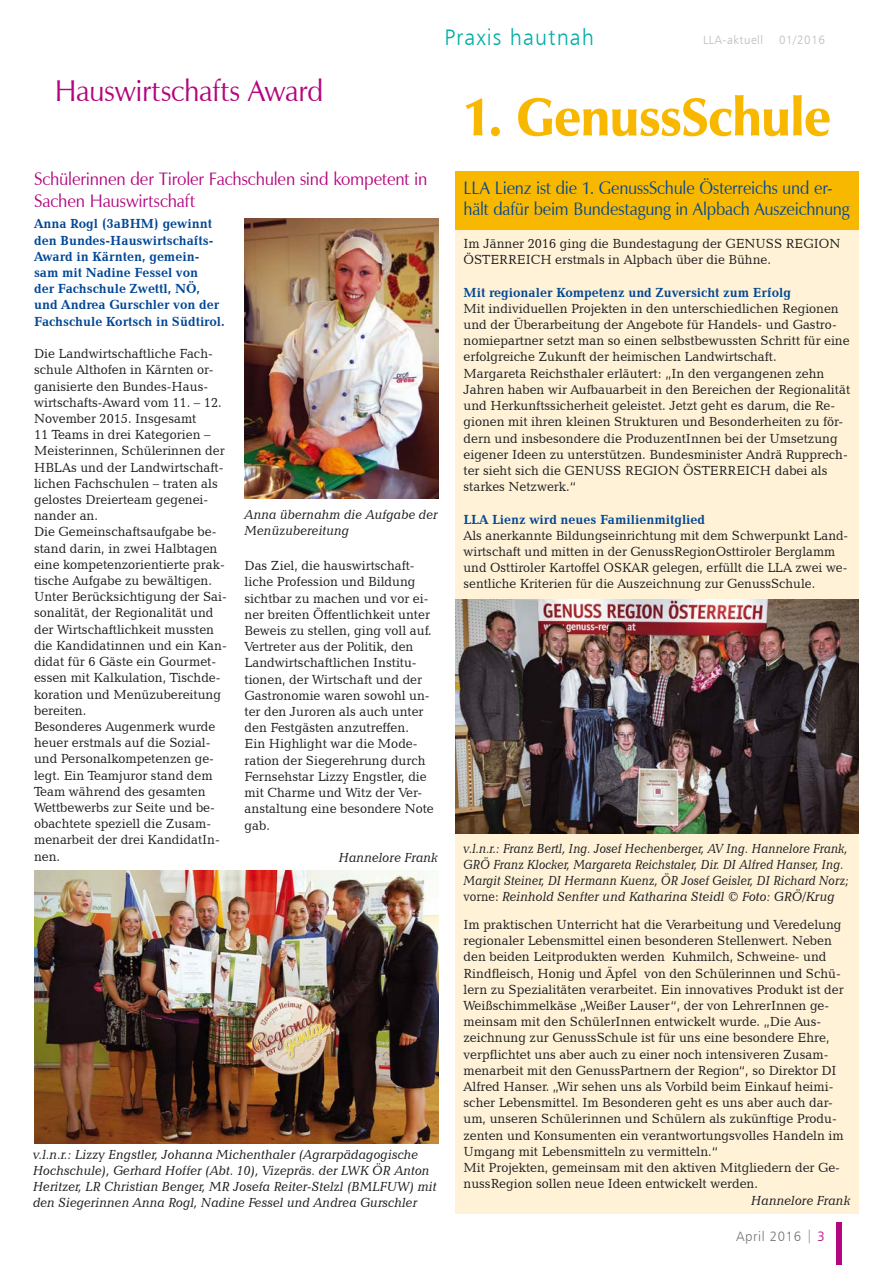
<style>
.page{position:relative;width:893px;height:1265px;background:#fff}
.page>*{position:absolute;margin:0;border:0;box-sizing:border-box;transform-origin:0 0}
.t1{font:900 54px "Zapf Humanist 601 BT";letter-spacing:-.02em;color:#f9b800;scale:.95 1}
.t2{font:30px "Zapf Humanist 601 BT";letter-spacing:-.01em;color:#b3057e;scale:.95 1}
.t3{font:22.5px "Humanist 777 BT Light B";letter-spacing:.05em;color:#00aea7}
.t4{font:18px/21.6px "Zapf Humanist 601 BT";letter-spacing:-.01em;color:#004796;scale:.93 1}
.t5{font:18px/21.6px "Zapf Humanist 601 BT";letter-spacing:-.01em;color:#b3057e;scale:.95 1}
.t6{font:13.5px/16.2px "Candida BT";color:#1a1b1f;scale:.95 1}
.t7{font:italic 13.5px/16.2px "Candida BT";color:#1a1b1f;scale:.95 1}
.t8{font:700 13.5px/16.2px "Candida BT";color:#004796;scale:.95 1}
.t9{font:italic 13.5px/16.2px "Candida BT";color:#1a1b1f;scale:.89 1}
.t10{font:13.5px/16.2px "Candida BT";color:#1a1b1f;scale:.94 1}
.t11{font:13.5px "Humanist 777 BT Light B";letter-spacing:.05em;color:#757277}
.t12{font:12px "Humanist 777 BT Light B";letter-spacing:.05em;color:#b9bbbd}
.s1{font-style:normal}
.s2{color:#b3057e}
</style>
<div class="page">
<div style="left:837px;top:1221px;width:5px;height:43px;background:#b3057e"></div>
<img style="left:245px;top:218px;width:193px;height:280px">
<img style="left:34px;top:870px;width:404px;height:273px">
<div style="left:455px;top:229px;width:404px;height:984px;background:#fff2d6"></div>
<img style="left:455px;top:599px;width:404px;height:233px">
<div style="left:455px;top:171px;width:404px;height:59px;background:#f9b800"></div>
<h2 class="t2" style="left:55px;top:72px;width:284px">Hauswirtschafts Award</h2>
<h3 class="t3" style="left:444px;top:23px;width:151px">Praxis hautnah</h3>
<p class="t12" style="left:703px;top:32px;width:61px">LLA-aktuell</p>
<p class="t12" style="left:779px;top:32px;width:47px">01/2016</p>
<h1 class="t1" style="left:464px;top:84px;width:389px">1. GenussSchule</h1>
<h3 class="t5" style="left:34px;top:168px;width:416px">Schülerinnen der Tiroler Fachschulen sind kompetent in<br>Sachen Hauswirtschaft</h3>
<p class="t8" style="left:34px;top:215px;width:202px">Anna Rogl (3aBHM) gewinnt den Bundes-Hauswirtschafts-<br>Award in Kärnten, gemein&shy;sam mit Nadine Fessel von<br>der Fachschule Zwettl, NÖ, und Andrea Gurschler von der<br>Fachschule Kortsch in Südtirol.</p>
<p class="t6" style="left:34px;top:345px;width:204px">Die Landwirtschaftliche Fach&shy;schule Althofen in Kärnten or&shy;ganisierte den Bundes-Haus&shy;wirtschafts-Award vom 11. – 12.<br>November 2015. Insgesamt<br>11 Teams in drei Kategorien –<br>Meisterinnen, Schülerinnen der<br>HBLAs und der Landwirtschaft&shy;lichen Fachschulen – traten als gelostes Dreierteam gegenei&shy;nander an.<br>Die Gemeinschaftsaufgabe be&shy;stand darin, in zwei Halbtagen eine kompetenzorientierte prak&shy;tische Aufgabe zu bewältigen.<br>Unter Berücksichtigung der Sai&shy;sonalität, der Regionalität und der Wirtschaftlichkeit mussten die Kandidatinnen und ein Kan&shy;didat für 6 Gäste ein Gourmet&shy;essen mit Kalkulation, Tischde&shy;koration und Menüzubereitung bereiten.<br>Besonderes Augenmerk wurde heuer erstmals auf die Sozial&shy;und Personalkompetenzen ge&shy;legt. Ein Teamjuror stand dem<br>Team während des gesamten<br>Wettbewerbs zur Seite und be&shy;obachtete speziell die Zusam&shy;menarbeit der drei KandidatIn&shy;nen.</p>
<p class="t7" style="left:245px;top:505px;width:205px">Anna übernahm die Aufgabe der<br>Menüzubereitung</p>
<p class="t6" style="left:245px;top:557px;width:201px">Das Ziel, die hauswirtschaft&shy;liche Profession und Bildung sichtbar zu machen und vor ei&shy;ner breiten Öffentlichkeit unter<br>Beweis zu stellen, ging voll auf.<br>Vertreter aus der Politik, den<br>Landwirtschaftlichen Institu&shy;tionen, der Wirtschaft und der<br>Gastronomie waren sowohl un&shy;ter den Juroren als auch unter den Festgästen anzutreffen.<br>Ein Highlight war die Mode&shy;ration der Siegerehrung durch<br>Fernsehstar Lizzy Engstler, die mit Charme und Witz der Ver&shy;anstaltung eine besondere Note gab.</p>
<p class="t7" style="left:339px;top:848px;width:106px">Hannelore Frank</p>
<p class="t7" style="left:33px;top:1145px;width:426px">v.l.n.r.: Lizzy Engstler, Johanna Michenthaler (Agrarpädagogische Hochschule), Gerhard Hoffer (Abt. 10), Vizepräs. der LWK ÖR Anton Heritzer, LR Christian Benger, MR Josefa Reiter-Stelzl (BMLFUW) mit den Siegerinnen Anna Rogl, Nadine Fessel und Andrea Gurschler</p>
<h3 class="t4" style="left:464px;top:176px;width:417px">LLA Lienz ist die 1. GenussSchule Österreichs und er&shy;hält dafür beim Bundestagung in Alpbach Auszeichnung</h3>
<p class="t6" style="left:464px;top:235px;width:398px">Im Jänner 2016 ging die Bundestagung der GENUSS REGION<br>ÖSTERREICH erstmals in Alpbach über die Bühne.</p>
<p class="t8" style="left:464px;top:283px;width:346px">Mit regionaler Kompetenz und Zuversicht zum Erfolg</p>
<p class="t6" style="left:464px;top:300px;width:408px">Mit individuellen Projekten in den unterschiedlichen Regionen und der Überarbeitung der Angebote für Handels- und Gastro&shy;nomiepartner setzt man so einen selbstbewussten Schritt für eine erfolgreiche Zukunft der heimischen Landwirtschaft.<br>Margareta Reichsthaler erläutert: „In den vergangenen zehn Jahren haben wir Aufbauarbeit in den Bereichen der Regionalität und Herkunftssicherheit geleistet. Jetzt geht es darum, die Re&shy;gionen mit ihren kleinen Strukturen und Besonderheiten zu för&shy;dern und insbesondere die ProduzentInnen bei der Umsetzung eigener Ideen zu unterstützen. Bundesminister Andrä Rupprech&shy;ter sieht sich die GENUSS REGION ÖSTERREICH dabei als starkes Netzwerk.“</p>
<p class="t8" style="left:464px;top:510px;width:256px">LLA Lienz wird neues Familienmitglied</p>
<p class="t10" style="left:464px;top:526px;width:411px">Als anerkannte Bildungseinrichtung mit dem Schwerpunkt Land&shy;wirtschaft und mitten in der GenussRegionOsttiroler Berglamm und Osttiroler Kartoffel OSKAR gelegen, erfüllt die LLA zwei we&shy;sentliche Kriterien für die Auszeichnung zur GenussSchule.</p>
<p class="t9" style="left:464px;top:839px;width:435px">v.l.n.r.: Franz Bertl, Ing. Josef Hechenberger, AV Ing. Hannelore Frank, GRÖ Franz Klocker, Margareta Reichstaler, Dir. DI Alfred Hanser, Ing.<br>Margit Steiner, DI Hermann Kuenz, ÖR Josef Geisler, DI Richard Norz; <span class="s1">vorne:</span> Reinhold Senfter und Katharina Steidl © Foto: GRÖ/Krug</p>
<p class="t6" style="left:464px;top:915px;width:402px">Im praktischen Unterricht hat die Verarbeitung und Veredelung regionaler Lebensmittel einen besonderen Stellenwert. Neben den beiden Leitprodukten werden Kuhmilch, Schweine- und Rindfleisch, Honig und Äpfel von den Schülerinnen und Schü&shy;lern zu Spezialitäten verarbeitet. Ein innovatives Produkt ist der Weißschimmelkäse „Weißer Lauser“, der von LehrerInnen ge&shy;meinsam mit den SchülerInnen entwickelt wurde. „Die Aus&shy;zeichnung zur GenussSchule ist für uns eine besondere Ehre, verpflichtet uns aber auch zu einer noch intensiveren Zusam&shy;menarbeit mit den GenussPartnern der Region“, so Direktor DI Alfred Hanser. „Wir sehen uns als Vorbild beim Einkauf heimi&shy;scher Lebensmittel. Im Besonderen geht es uns aber auch dar&shy;um, unseren Schülerinnen und Schülern als zukünftige Produ&shy;zenten und Konsumenten ein verantwortungsvolles Handeln im Umgang mit Lebensmitteln zu vermitteln.“<br>Mit Projekten, gemeinsam mit den aktiven Mitgliedern der Ge&shy;nussRegion sollen neue Ideen entwickelt werden.</p>
<p class="t7" style="left:751px;top:1191px;width:106px">Hannelore Frank</p>
<p class="t11" style="left:736px;top:1227px;width:90px">April 2016 | <span class="s2">3</span></p>
</div>
